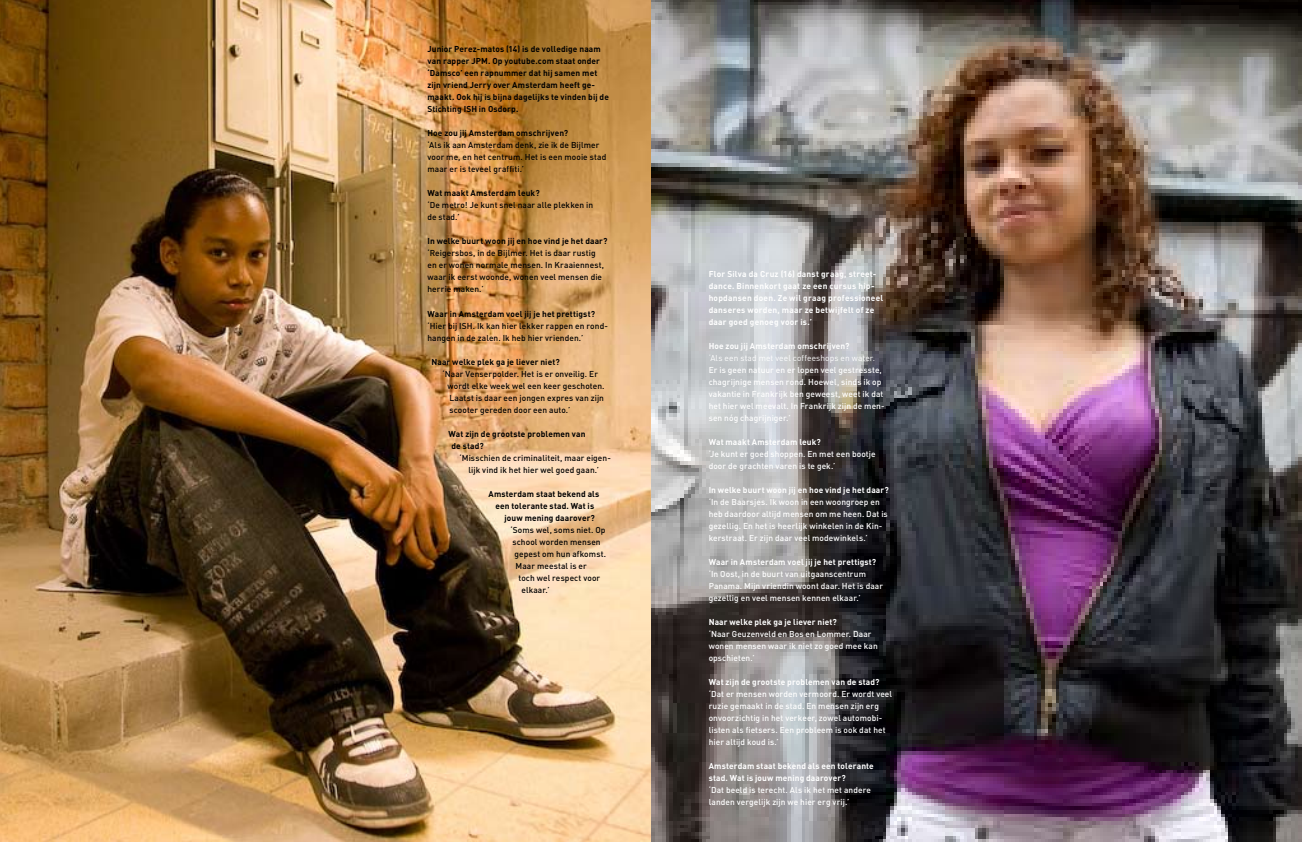
<style>
.page{position:relative;width:1304px;height:842px;background:#fff}
.page>*{position:absolute;margin:0;border:0;box-sizing:border-box;transform-origin:0 0}
.t1{font:500 8.5px/12px "DIN";letter-spacing:.01em;color:#fff}
.t2{font:500 8.5px/12px "DIN";letter-spacing:.01em;color:#000}
.t3{font:700 8.5px/12px "DIN";letter-spacing:.015em;color:#000}
.t4{font:700 8.5px/12px "DIN";letter-spacing:.02em;color:#fff}
.t5{font:8.5px "DIN";letter-spacing:.015em;color:#fff}
</style>
<div class="page">
<img style="left:0;top:1px;width:1301px;height:841px">
<p class="t3" style="left:427px;top:43px;width:183px">Junior Perez-matos (14) is de volledige naam van rapper JPM. Op youtube.com staat onder ‘Damsco’ een rapnummer dat hij samen met zijn vriend Jerry over Amsterdam heeft ge&shy;maakt. Ook hij is bijna dagelijks te vinden bij de Stichting ISH in Osdorp.</p>
<p class="t3" style="left:427px;top:127px;width:142px">Hoe zou jij Amsterdam omschrijven?</p>
<p class="t2" style="left:427px;top:139px;width:180px">‘Als ik aan Amsterdam denk, zie ik de Bijlmer voor me, en het centrum. Het is een mooie stad maar er is teveel graffiti.’</p>
<p class="t3" style="left:427px;top:187px;width:114px">Wat maakt Amsterdam leuk?</p>
<p class="t2" style="left:427px;top:199px;width:167px">‘De metro! Je kunt snel naar alle plekken in de stad.’</p>
<p class="t3" style="left:427px;top:235px;width:182px">In welke buurt woon jij en hoe vind je het daar?</p>
<p class="t2" style="left:427px;top:247px;width:178px">‘Reigersbos, in de Bijlmer. Het is daar rustig en er wonen normale mensen. In Kraaiennest, waar ik eerst woonde, wonen veel mensen die herrie maken.’</p>
<p class="t3" style="left:427px;top:307px;width:169px">Waar in Amsterdam voel jij je het prettigst?</p>
<p class="t2" style="left:427px;top:319px;width:182px">‘Hier bij ISH. Ik kan hier lekker rappen en rond&shy;hangen in de zalen. Ik heb hier vrienden.’</p>
<p class="t3" style="left:431px;top:355px;width:130px">Naar welke plek ga je liever niet?</p>
<p class="t2" style="left:447px;top:367px;width:159px;text-indent:-5px">‘Naar Venserpolder. Het is er onveilig. Er wordt elke week wel een keer geschoten.<br>Laatst is daar een jongen expres van zijn scooter gereden door een auto.’</p>
<p class="t3" style="left:451px;top:427px;width:136px;text-indent:-3px">Wat zijn de grootste problemen van de stad?</p>
<p class="t2" style="left:459px;top:451px;width:153px;text-align:center">‘Misschien de criminaliteit, maar eigen&shy;lijk vind ik het hier wel goed gaan.’</p>
<p class="t3" style="left:488px;top:487px;width:112px">Amsterdam staat bekend als</p>
<p class="t3" style="left:495px;top:499px;width:100px">een tolerante stad. Wat is</p>
<p class="t3" style="left:504px;top:511px;width:92px">jouw mening daarover?</p>
<p class="t2" style="left:510px;top:523px;width:97px">‘Soms wel, soms niet. Op</p>
<p class="t2" style="left:512px;top:535px;width:90px">school worden mensen</p>
<p class="t2" style="left:514px;top:547px;width:93px">gepest om hun afkomst.</p>
<p class="t2" style="left:515px;top:559px;width:73px">Maar meestal is er</p>
<p class="t2" style="left:518px;top:571px;width:83px">toch wel respect voor</p>
<p class="t2" style="left:521px;top:583px;width:30px">elkaar.’</p>
<p class="t4" style="left:709px;top:268px;width:176px">Flor Silva da Cruz (16) danst graag, street&shy;dance. Binnenkort gaat ze een cursus hip&shy;hopdansen doen. Ze wil graag professioneel danseres worden, maar ze betwijfelt of ze daar goed genoeg voor is.’</p>
<p class="t4" style="left:709px;top:340px;width:142px">Hoe zou jij Amsterdam omschrijven?</p>
<p class="t5" style="left:709px;top:353px;width:168px">‘Als een stad met veel coffeeshops en water.</p>
<p class="t1" style="left:709px;top:364px;width:177px">Er is geen natuur en er lopen veel gestresste, chagrijnige mensen rond. Hoewel, sinds ik op vakantie in Frankrijk ben geweest, weet ik dat het hier wel meevalt. In Frankrijk zijn de men&shy;sen nóg chagrijniger.’</p>
<p class="t4" style="left:709px;top:436px;width:114px">Wat maakt Amsterdam leuk?</p>
<p class="t1" style="left:709px;top:448px;width:168px">‘Je kunt er goed shoppen. En met een bootje door de grachten varen is te gek.’</p>
<p class="t4" style="left:709px;top:484px;width:182px">In welke buurt woon jij en hoe vind je het daar?</p>
<p class="t1" style="left:709px;top:496px;width:181px">‘In de Baarsjes. Ik woon in een woongroep en heb daardoor altijd mensen om me heen. Dat is gezellig. En het is heerlijk winkelen in de Kin&shy;kerstraat. Er zijn daar veel modewinkels.’</p>
<p class="t4" style="left:709px;top:556px;width:169px">Waar in Amsterdam voel jij je het prettigst?</p>
<p class="t1" style="left:709px;top:568px;width:176px">‘In Oost, in de buurt van uitgaanscentrum<br>Panama. Mijn vriendin woont daar. Het is daar gezellig en veel mensen kennen elkaar.’</p>
<p class="t4" style="left:709px;top:616px;width:130px">Naar welke plek ga je liever niet?</p>
<p class="t1" style="left:709px;top:628px;width:171px">‘Naar Geuzenveld en Bos en Lommer. Daar wonen mensen waar ik niet zo goed mee kan opschieten.’</p>
<p class="t4" style="left:709px;top:676px;width:172px">Wat zijn de grootste problemen van de stad?</p>
<p class="t1" style="left:709px;top:688px;width:185px">‘Dat er mensen worden vermoord. Er wordt veel ruzie gemaakt in de stad. En mensen zijn erg onvoorzichtig in het verkeer, zowel automobi&shy;listen als fietsers. Een probleem is ook dat het hier altijd koud is.’</p>
<p class="t4" style="left:709px;top:760px;width:167px">Amsterdam staat bekend als een tolerante stad. Wat is jouw mening daarover?</p>
<p class="t1" style="left:709px;top:784px;width:164px">‘Dat beeld is terecht. Als ik het met andere landen vergelijk zijn we hier erg vrij.’</p>
</div>
